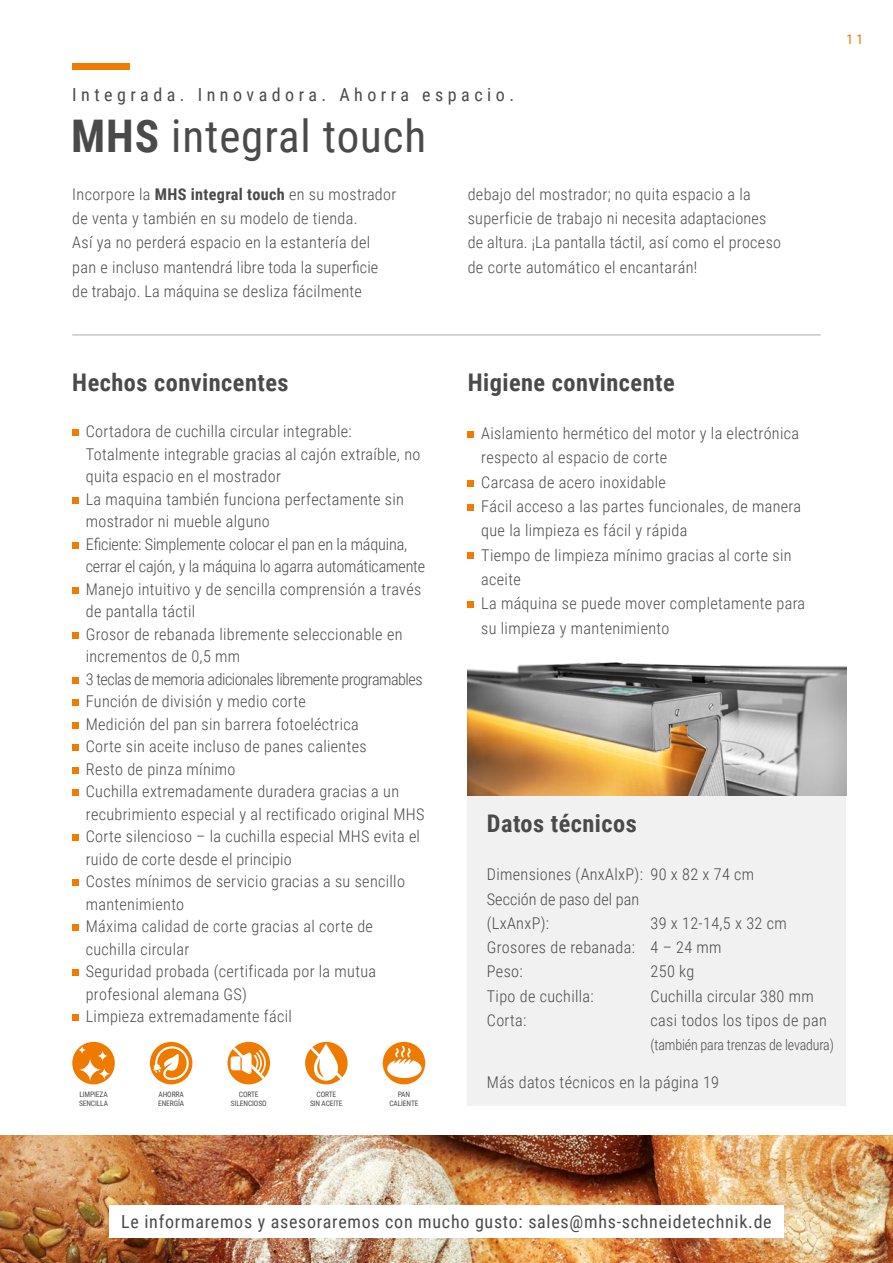
<style>
.page{position:relative;width:893px;height:1263px;background:#fff}
.page>*{position:absolute;margin:0;border:0;box-sizing:border-box;transform-origin:0 0}
.t1{font:45px "Roboto Condensed";letter-spacing:.02em;color:#4b4a4a}
.t2{font:700 24.3px "Roboto Condensed";letter-spacing:.02em;color:#4b4a4a}
.t3{font:18px "Roboto Condensed";letter-spacing:.04em;color:#4b4a4a}
.t4{font:18px "Roboto Condensed";letter-spacing:.25em;color:#4b4a4a}
.t5{font:300 16.2px/22.5px "Roboto Condensed";letter-spacing:.02em;color:#4b4a4a}
.t6{font:300 14.7px "Roboto Condensed";letter-spacing:-.01em;color:#4b4a4a;scale:.95 1}
.t7{font:13.5px "Roboto Condensed";color:#ef7c00}
.t8{font:7.5px/9px "Roboto Condensed";letter-spacing:-.015em;color:#4b4a4a;text-align:center}
.s1{font-weight:700}
</style>
<div class="page">
<img style="left:0;top:1135px;width:893px;height:128px">
<div style="left:468px;top:795px;width:378px;height:311px;background:#f1f1f1"></div>
<div style="left:150px;top:1042px;width:42px;height:42px;background:#ef7a00;border-radius:50%"></div>
<svg style="left:153px;top:1043px;width:37px;height:39px"></svg>
<div style="left:227px;top:1042px;width:43px;height:42px;background:#ef7a00;border-radius:50%"></div>
<svg style="left:231px;top:1047px;width:35px;height:32px"></svg>
<div style="left:305px;top:1042px;width:43px;height:42px;background:#ef7a00;border-radius:50%"></div>
<svg style="left:310px;top:1043px;width:32px;height:39px"></svg>
<div style="left:383px;top:1042px;width:42px;height:42px;background:#ef7a00;border-radius:50%"></div>
<svg style="left:387px;top:1046px;width:35px;height:32px"></svg>
<div style="left:72px;top:1042px;width:43px;height:42px;background:#ef7a00;border-radius:50%"></div>
<svg style="left:78px;top:1046px;width:8px;height:8px"></svg>
<svg style="left:97px;top:1050px;width:11px;height:12px"></svg>
<svg style="left:78px;top:1058px;width:24px;height:24px"></svg>
<svg style="left:98px;top:1067px;width:13px;height:13px"></svg>
<img style="left:468px;top:662px;width:378px;height:133px">
<div style="left:72px;top:64px;width:58px;height:6px;background:#ef7c00"></div>
<div style="left:72px;top:429px;width:7px;height:7px;background:#ef7c00"></div>
<div style="left:72px;top:497px;width:7px;height:6px;background:#ef7c00"></div>
<div style="left:72px;top:542px;width:7px;height:6px;background:#ef7c00"></div>
<div style="left:72px;top:587px;width:7px;height:6px;background:#ef7c00"></div>
<div style="left:72px;top:632px;width:7px;height:6px;background:#ef7c00"></div>
<div style="left:72px;top:677px;width:7px;height:6px;background:#ef7c00"></div>
<div style="left:72px;top:699px;width:7px;height:7px;background:#ef7c00"></div>
<div style="left:72px;top:722px;width:7px;height:6px;background:#ef7c00"></div>
<div style="left:72px;top:744px;width:7px;height:7px;background:#ef7c00"></div>
<div style="left:72px;top:767px;width:7px;height:6px;background:#ef7c00"></div>
<div style="left:72px;top:789px;width:7px;height:7px;background:#ef7c00"></div>
<div style="left:72px;top:834px;width:7px;height:7px;background:#ef7c00"></div>
<div style="left:72px;top:879px;width:7px;height:7px;background:#ef7c00"></div>
<div style="left:72px;top:924px;width:7px;height:7px;background:#ef7c00"></div>
<div style="left:72px;top:969px;width:7px;height:7px;background:#ef7c00"></div>
<div style="left:72px;top:1014px;width:7px;height:7px;background:#ef7c00"></div>
<div style="left:468px;top:431px;width:6px;height:7px;background:#ef7c00"></div>
<svg style="left:468px;top:480px;width:6px;height:6px"></svg>
<svg style="left:468px;top:504px;width:6px;height:6px"></svg>
<svg style="left:468px;top:553px;width:6px;height:6px"></svg>
<div style="left:468px;top:601px;width:6px;height:7px;background:#ef7c00"></div>
<hr style="left:72px;top:335px;width:749px;height:1px;background:#adaaaa">
<div style="left:109px;top:1205px;width:675px;height:32px;background:#fff"></div>
<p class="t4" style="left:72px;top:82px;width:443px">Integrada. Innovadora. Ahorra espacio.</p>
<h1 class="t1" style="left:71px;top:105px;width:357px"><span class="s1">MHS</span> integral touch</h1>
<p class="t5" style="left:72px;top:181px;width:326px;line-height:24.3px">Incorpore la <span class="s1">MHS integral touch</span> en su mostrador de venta y también en su modelo de tienda.<br>Así ya no perderá espacio en la estantería del pan e incluso mantendrá libre toda la superficie de trabajo. La máquina se desliza fácilmente</p>
<p class="t5" style="left:468px;top:181px;width:315px;line-height:24.3px">debajo del mostrador; no quita espacio a la superficie de trabajo ni necesita adaptaciones de altura. ¡La pantalla táctil, así como el proceso de corte automático el encantarán!</p>
<p class="t7" style="left:846px;top:30px;width:18px">11</p>
<h2 class="t2" style="left:72px;top:365px;width:218px">Hechos convincentes</h2>
<p class="t5" style="left:86px;top:420px;width:341px">Cortadora de cuchilla circular integrable:<br>Totalmente integrable gracias al cajón extraíble, no quita espacio en el mostrador<br>La maquina también funciona perfectamente sin mostrador ni mueble alguno<br>Eficiente: Simplemente colocar el pan en la máquina, cerrar el cajón, y la máquina lo agarra automáticamente Manejo intuitivo y de sencilla comprensión a través de pantalla táctil<br>Grosor de rebanada libremente seleccionable en incrementos de 0,5 mm<br>3 teclas de memoria adicionales libremente programables Función de división y medio corte<br>Medición del pan sin barrera fotoeléctrica<br>Corte sin aceite incluso de panes calientes<br>Resto de pinza mínimo<br>Cuchilla extremadamente duradera gracias a un recubrimiento especial y al rectificado original MHS Corte silencioso – la cuchilla especial MHS evita el ruido de corte desde el principio<br>Costes mínimos de servicio gracias a su sencillo mantenimiento<br>Máxima calidad de corte gracias al corte de cuchilla circular<br>Seguridad probada (certificada por la mutua profesional alemana GS)<br>Limpieza extremadamente fácil</p>
<p class="t8" style="left:79px;top:1089px;width:31px;text-align:left">LIMPIEZA<br>SENCILLA</p>
<p class="t8" style="left:158px;top:1089px;width:28px;text-align:left">AHORRA<br>ENERGÍA</p>
<p class="t8" style="left:231px;top:1089px;width:37px">CORTE<br>SILENCIOSO</p>
<p class="t8" style="left:310px;top:1089px;width:34px">CORTE<br>SIN ACEITE</p>
<p class="t8" style="left:389px;top:1089px;width:31px">PAN<br>CALIENTE</p>
<h2 class="t2" style="left:468px;top:365px;width:209px">Higiene convincente</h2>
<p class="t5" style="left:481px;top:421px;width:325px;line-height:24.3px">Aislamiento hermético del motor y la electrónica respecto al espacio de corte<br>Carcasa de acero inoxidable<br>Fácil acceso a las partes funcionales, de manera que la limpieza es fácil y rápida<br>Tiempo de limpieza mínimo gracias al corte sin aceite<br>La máquina se puede mover completamente para su limpieza y mantenimiento</p>
<h2 class="t2" style="left:487px;top:806px;width:151px">Datos técnicos</h2>
<p class="t5" style="left:487px;top:862px;width:269px;line-height:24.3px">Dimensiones (AnxAlxP): 90 x 82 x 74 cm<br>Sección de paso del pan<br>(LxAnxP):</p>
<p class="t5" style="left:487px;top:910px;width:301px;line-height:24.3px;text-indent:164px">39 x 12-14,5 x 32 cm<br>Grosores de rebanada: 4 – 24 mm<br>Peso:</p>
<p class="t5" style="left:651px;top:960px;width:45px">250 kg</p>
<p class="t5" style="left:487px;top:984px;width:108px">Tipo de cuchilla:</p>
<p class="t5" style="left:651px;top:984px;width:165px">Cuchilla circular 380 mm</p>
<p class="t5" style="left:487px;top:1008px;width:41px">Corta:</p>
<p class="t5" style="left:651px;top:1008px;width:178px">casi todos los tipos de pan</p>
<p class="t6" style="left:651px;top:1035px;width:194px">(también para trenzas de levadura)</p>
<p class="t5" style="left:487px;top:1070px;width:234px">Más datos técnicos en la página 19</p>
<p class="t3" style="left:121px;top:1208px;width:652px">Le informaremos y asesoraremos con mucho gusto: sales@mhs-schneidetechnik.de</p>
</div>
